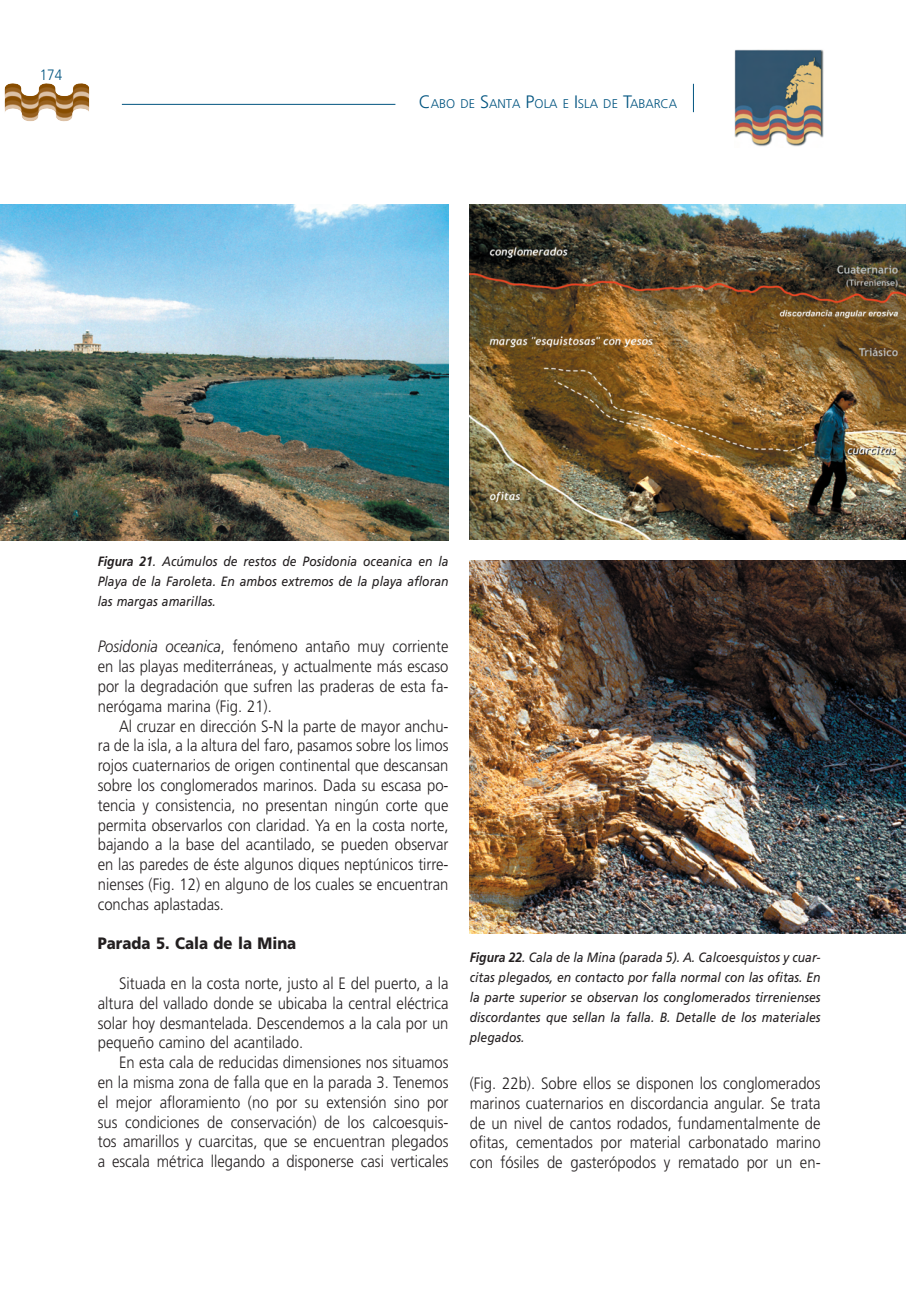
<style>
.page{position:relative;width:918px;height:1289px;background:#fff}
.page>*{position:absolute;margin:0;border:0;box-sizing:border-box;transform-origin:0 0}
.t1{font:300 16.5px/19.8px "Frutiger";color:#231f20;text-align:justify;scale:.9 1}
.t2{font:900 16.5px "Frutiger";color:#231f20;scale:.9 1}
.t3{font:300 15px "Frutiger";color:#005480;scale:.9 1}
.t4{font:italic 13.5px/19.8px "Frutiger";color:#231f20;text-align:justify;scale:.9 1}
.t5{font:300 12.6px "Frutiger";color:#005480}
.s1{font-size:18px}
.s2{font-weight:700}
.s3{font-style:italic}
</style>
<div class="page">
<img style="left:61px;top:83px;width:28px;height:38px">
<img style="left:734px;top:49px;width:90px;height:98px">
<svg style="left:693px;top:84px;width:1px;height:28px"></svg>
<hr style="left:122px;top:104px;width:273px;height:1px;background:#005480">
<img style="left:1px;top:204px;width:448px;height:336px">
<img style="left:470px;top:204px;width:436px;height:335px">
<img style="left:470px;top:560px;width:436px;height:373px">
<p class="t3" style="left:40px;top:69px;width:27px">174</p>
<p class="t5" style="left:419px;top:98px;width:260px"><span class="s1">C</span>ABO DE <span class="s1">S</span>ANTA <span class="s1">P</span>OLA E <span class="s1">I</span>SLA DE <span class="s1">T</span>ABARCA</p>
<p class="t4" style="left:98px;top:553px;width:391px"><span class="s2">Figura 21</span>. Acúmulos de restos de Posidonia oceanica en la Playa de la Faroleta. En ambos extremos de la playa afloran las margas amarillas.</p>
<p class="t1" style="left:98px;top:638px;width:391px"><span class="s3">Posidonia oceanica</span>, fenómeno antaño muy corriente en las playas mediterráneas, y actualmente más escaso por la degradación que sufren las praderas de esta fa&shy;nerógama marina (Fig. 21).</p>
<p class="t1" style="left:98px;top:717px;width:391px;text-indent:21px">Al cruzar en dirección S-N la parte de mayor anchu&shy;ra de la isla, a la altura del faro, pasamos sobre los limos rojos cuaternarios de origen continental que descansan sobre los conglomerados marinos. Dada su escasa po&shy;tencia y consistencia, no presentan ningún corte que permita observarlos con claridad. Ya en la costa norte, bajando a la base del acantilado, se pueden observar en las paredes de éste algunos diques neptúnicos tirre&shy;nienses (Fig. 12) en alguno de los cuales se encuentran conchas aplastadas.</p>
<p class="t2" style="left:98px;top:937px;width:222px">Parada 5. Cala de la Mina</p>
<p class="t1" style="left:98px;top:974px;width:391px;text-indent:21px">Situada en la costa norte, justo al E del puerto, a la altura del vallado donde se ubicaba la central eléctrica solar hoy desmantelada. Descendemos a la cala por un pequeño camino del acantilado.</p>
<p class="t1" style="left:98px;top:1053px;width:391px;text-indent:21px">En esta cala de reducidas dimensiones nos situamos en la misma zona de falla que en la parada 3. Tenemos el mejor afloramiento (no por su extensión sino por sus condiciones de conservación) de los calcoesquis&shy;tos amarillos y cuarcitas, que se encuentran plegados a escala métrica llegando a disponerse casi verticales</p>
<p class="t4" style="left:470px;top:948px;width:391px"><span class="s2">Figura 22</span>. Cala de la Mina (parada 5). A. Calcoesquistos y cuar&shy;citas plegados, en contacto por falla normal con las ofitas. En la parte superior se observan los conglomerados tirrenienses discordantes que sellan la falla. B. Detalle de los materiales plegados.</p>
<p class="t1" style="left:470px;top:1074px;width:391px">(Fig. 22b). Sobre ellos se disponen los conglomerados marinos cuaternarios en discordancia angular. Se trata de un nivel de cantos rodados, fundamentalmente de ofitas, cementados por material carbonatado marino con fósiles de gasterópodos y rematado por un en-</p>
</div>
